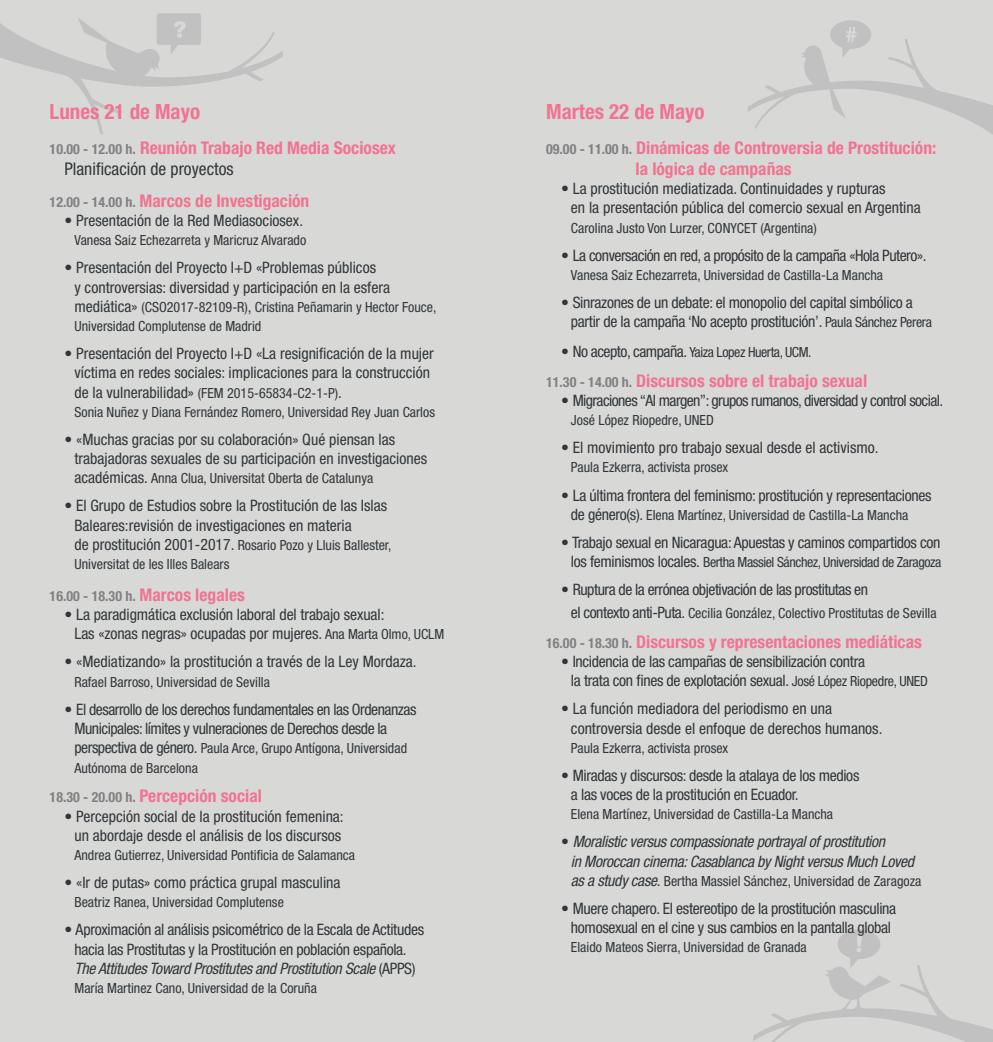
<style>
.page{position:relative;width:993px;height:1042px;background:#fff}
.page>*{position:absolute;margin:0;border:0;box-sizing:border-box;transform-origin:0 0}
.t1{font:700 condensed 21px "Helvetica Neue LT Std";color:#f27390}
.t2{font:700 condensed 17.5px "Helvetica Neue LT Std";color:#f27390}
.t3{font:condensed 17.5px "Helvetica Neue LT Std";color:#313639}
.t4{font:condensed 15.75px "Helvetica Neue LT Std";letter-spacing:-.005em;color:#313639}
.t5{font:condensed 15.75px "Helvetica Neue LT Std";letter-spacing:-.03em;color:#313639}
.t6{font:italic condensed 15.75px "Helvetica Neue LT Std";letter-spacing:-.02em;color:#313639}
.t7{font:condensed 15.75px "Helvetica Neue LT Std";letter-spacing:-.035em;color:#313639}
.t8{font:condensed 14px/19.2px "Helvetica Neue LT Std";color:#313639}
.t9{font:condensed 14px "Helvetica Neue LT Std";letter-spacing:-.03em;color:#313639}
.t10{font:700 condensed 14px "Helvetica Neue LT Std";color:#828082}
.s1{font-size:14px;color:#828082}
.s2{font-size:15.75px}
.s3{font-size:17.5px;color:#f27390}
.s4{font-size:14px}
.s5{font-style:normal}
.s6{font-style:italic;font-size:15.75px}
</style>
<div class="page">
<div style="left:0;top:0;width:992px;height:1042px;background:#d8d9d7"></div>
<svg style="left:753px;top:929px;width:239px;height:113px"></svg>
<svg style="left:0;top:13px;width:283px;height:121px"></svg>
<svg style="left:748px;top:20px;width:244px;height:114px"></svg>
<p class="t1" style="left:50px;top:99px;width:152px">Lunes 21 de Mayo</p>
<p class="t1" style="left:546px;top:99px;width:160px">Martes 22 de Mayo</p>
<p class="t2" style="left:50px;top:137px;width:347px"><span class="s1">10.00 - 12.00 h.</span> Reunión Trabajo Red Media Sociosex</p>
<p class="t3" style="left:64px;top:159px;width:170px">Planificación de proyectos</p>
<p class="t2" style="left:50px;top:190px;width:261px"><span class="s1">12.00 - 14.00 h.</span> Marcos de Investigación</p>
<p class="t4" style="left:64px;top:211px;width:240px">• Presentación de la Red Mediasociosex.</p>
<p class="t8" style="left:74px;top:231px;width:233px">Vanesa Saiz Echezarreta y Maricruz Alvarado</p>
<p class="t4" style="left:64px;top:259px;width:313px">• Presentación del Proyecto I+D «Problemas públicos</p>
<p class="t4" style="left:74px;top:278px;width:317px">y controversias: diversidad y participación en la esfera</p>
<p class="t8" style="left:74px;top:297px;width:363px"><span class="s2">mediática»</span> (CSO2017-82109-R)<span class="s2">,</span> Cristina Peñamarin y Hector Fouce,<br>Universidad Complutense de Madrid</p>
<p class="t4" style="left:64px;top:344px;width:370px">• Presentación del Proyecto I+D «La resignificación de la mujer</p>
<p class="t4" style="left:74px;top:364px;width:357px">víctima en redes sociales: implicaciones para la construcción</p>
<p class="t8" style="left:74px;top:383px;width:269px"><span class="s2">de la vulnerabilidad»</span> (FEM 2015-65834-C2-1-P)<span class="s2">.</span></p>
<p class="t8" style="left:74px;top:402px;width:362px">Sonia Nuñez y Diana Fernández Romero, Universidad Rey Juan Carlos</p>
<p class="t4" style="left:64px;top:430px;width:332px">• «Muchas gracias por su colaboración» Qué piensan las</p>
<p class="t4" style="left:74px;top:449px;width:354px">trabajadoras sexuales de su participación en investigaciones</p>
<p class="t8" style="left:74px;top:469px;width:300px"><span class="s2">académicas.</span> Anna Clua, Universitat Oberta de Catalunya</p>
<p class="t4" style="left:64px;top:497px;width:324px">• El Grupo de Estudios sobre la Prostitución de las Islas</p>
<p class="t4" style="left:74px;top:516px;width:279px">Baleares:revisión de investigaciones en materia</p>
<p class="t8" style="left:74px;top:535px;width:318px"><span class="s2">de prostitución 2001-2017.</span> Rosario Pozo y Lluis Ballester,</p>
<p class="t8" style="left:74px;top:554px;width:156px">Universitat de les Illes Balears</p>
<p class="t10" style="left:50px;top:587px;width:197px">16.00 - 18.30 h. <span class="s3">Marcos legales</span></p>
<p class="t4" style="left:64px;top:605px;width:321px">• La paradigmática exclusión laboral del trabajo sexual:</p>
<p class="t4" style="left:74px;top:625px;width:371px">Las «zonas negras» ocupadas por mujeres. <span class="s4">Ana Marta Olmo, UCLM</span></p>
<p class="t4" style="left:64px;top:653px;width:353px">• «Mediatizando» la prostitución a través de la Ley Mordaza.</p>
<p class="t8" style="left:74px;top:672px;width:197px">Rafael Barroso, Universidad de Sevilla</p>
<p class="t5" style="left:64px;top:700px;width:353px">• El desarrollo de los derechos fundamentales en las Ordenanzas</p>
<p class="t5" style="left:74px;top:719px;width:314px">Municipales: límites y vulneraciones de Derechos desde la</p>
<p class="t8" style="left:74px;top:738px;width:334px"><span class="s2">perspectiva de género.</span> Paula Arce, Grupo Antígona, Universidad<br>Autónoma de Barcelona</p>
<p class="t2" style="left:50px;top:785px;width:214px"><span class="s1">18.30 - 20.00 h.</span> Percepción social</p>
<p class="t4" style="left:64px;top:807px;width:280px">• Percepción social de la prostitución femenina:</p>
<p class="t4" style="left:74px;top:826px;width:268px">un abordaje desde el análisis de los discursos</p>
<p class="t8" style="left:74px;top:845px;width:282px">Andrea Gutierrez, Universidad Pontificia de Salamanca</p>
<p class="t4" style="left:64px;top:873px;width:277px">• «Ir de putas» como práctica grupal masculina</p>
<p class="t8" style="left:74px;top:892px;width:211px">Beatriz Ranea, Universidad Complutense</p>
<p class="t4" style="left:64px;top:920px;width:361px">• Aproximación al análisis psicométrico de la Escala de Actitudes</p>
<p class="t4" style="left:74px;top:940px;width:333px">hacia las Prostitutas y la Prostitución en población española.</p>
<p class="t6" style="left:74px;top:959px;width:342px">The Attitudes Toward Prostitutes and Prostitution Scale <span class="s5">(APPS)</span></p>
<p class="t8" style="left:74px;top:978px;width:244px">María Martinez Cano, Universidad de la Coruña</p>
<p class="t2" style="left:546px;top:137px;width:391px"><span class="s1">09.00 - 11.00 h.</span> Dinámicas de Controversia de Prostitución:</p>
<p class="t2" style="left:635px;top:158px;width:158px">la lógica de campañas</p>
<p class="t4" style="left:561px;top:179px;width:326px">• La prostitución mediatizada. Continuidades y rupturas</p>
<p class="t4" style="left:570px;top:199px;width:351px">en la presentación pública del comercio sexual en Argentina</p>
<p class="t8" style="left:570px;top:218px;width:247px">Carolina Justo Von Lurzer, CONYCET (Argentina)</p>
<p class="t5" style="left:561px;top:246px;width:367px">• La conversación en red, a propósito de la campaña «Hola Putero».</p>
<p class="t8" style="left:570px;top:265px;width:313px">Vanesa Saiz Echezarreta, Universidad de Castilla-La Mancha</p>
<p class="t4" style="left:561px;top:293px;width:353px">• Sinrazones de un debate: el monopolio del capital simbólico a</p>
<p class="t4" style="left:570px;top:312px;width:362px">partir de la campaña ‘No acepto prostitución’. <span class="s4">Paula Sánchez Perera</span></p>
<p class="t9" style="left:561px;top:344px;width:252px"><span class="s2">• No acepto, campaña.</span> Yaiza Lopez Huerta, UCM.</p>
<p class="t2" style="left:546px;top:370px;width:322px"><span class="s1">11.30 - 14.00 h.</span> Discursos sobre el trabajo sexual</p>
<p class="t7" style="left:561px;top:391px;width:383px">• Migraciones “Al margen”: grupos rumanos, diversidad y control social.</p>
<p class="t8" style="left:570px;top:410px;width:144px">José López Riopedre, UNED</p>
<p class="t4" style="left:561px;top:438px;width:319px">• El movimiento pro trabajo sexual desde el activismo.</p>
<p class="t8" style="left:570px;top:458px;width:159px">Paula Ezkerra, activista prosex</p>
<p class="t4" style="left:561px;top:486px;width:372px">• La última frontera del feminismo: prostitución y representaciones</p>
<p class="t8" style="left:570px;top:505px;width:339px"><span class="s2">de género(s).</span> Elena Martínez, Universidad de Castilla-La Mancha</p>
<p class="t4" style="left:561px;top:533px;width:381px">• Trabajo sexual en Nicaragua: Apuestas y caminos compartidos con</p>
<p class="t9" style="left:570px;top:554px;width:372px"><span class="s2">los feminismos locales.</span> Bertha Massiel Sánchez, Universidad de Zaragoza</p>
<p class="t5" style="left:561px;top:580px;width:308px">• Ruptura de la errónea objetivación de las prostitutas en</p>
<p class="t8" style="left:570px;top:603px;width:367px"><span class="s2">el contexto anti-Puta.</span> Cecilia González, Colectivo Prostitutas de Sevilla</p>
<p class="t2" style="left:546px;top:631px;width:377px"><span class="s1">16.00 - 18.30 h.</span> Discursos y representaciones mediáticas</p>
<p class="t4" style="left:561px;top:652px;width:305px">• Incidencia de las campañas de sensibilización contra</p>
<p class="t4" style="left:570px;top:672px;width:358px">la trata con fines de explotación sexual. <span class="s4">José López Riopedre, UNED</span></p>
<p class="t4" style="left:561px;top:700px;width:272px">• La función mediadora del periodismo en una</p>
<p class="t4" style="left:570px;top:719px;width:313px">controversia desde el enfoque de derechos humanos.</p>
<p class="t8" style="left:570px;top:738px;width:159px">Paula Ezkerra, activista prosex</p>
<p class="t4" style="left:561px;top:766px;width:300px">• Miradas y discursos: desde la atalaya de los medios</p>
<p class="t4" style="left:570px;top:785px;width:229px">a las voces de la prostitución en Ecuador.</p>
<p class="t8" style="left:570px;top:805px;width:263px">Elena Martínez, Universidad de Castilla-La Mancha</p>
<p class="t6" style="left:561px;top:833px;width:325px"><span class="s5">•</span> Moralistic versus compassionate portrayal of prostitution</p>
<p class="t6" style="left:570px;top:852px;width:344px">in Moroccan cinema: Casablanca by Night versus Much Loved</p>
<p class="t8" style="left:570px;top:871px;width:352px"><span class="s6">as a study case</span><span class="s2">.</span> Bertha Massiel Sánchez, Universidad de Zaragoza</p>
<p class="t4" style="left:561px;top:899px;width:336px">• Muere chapero. El estereotipo de la prostitución masculina</p>
<p class="t4" style="left:570px;top:918px;width:321px">homosexual en el cine y sus cambios en la pantalla global</p>
<p class="t8" style="left:570px;top:938px;width:237px">Elaido Mateos Sierra, Universidad de Granada</p>
</div>
